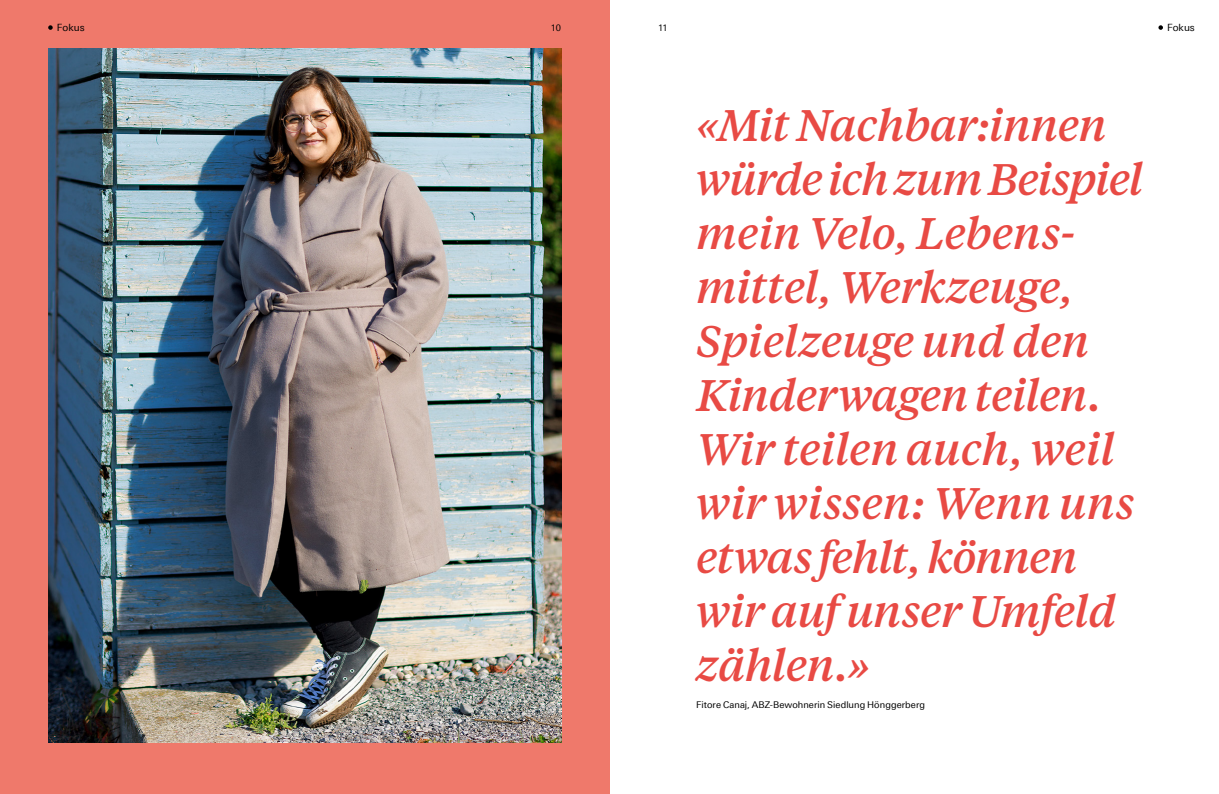
<style>
.page{position:relative;width:1219px;height:794px;background:#fff}
.page>*{position:absolute;margin:0;border:0;box-sizing:border-box;transform-origin:0 0}
.Quote_16_18_75_Abstand_nach{font:italic 500 44px/54px "Tiempos Text";letter-spacing:-.02em;color:#e84a44}
.Rubrik_Pagina{font:10px "Linotype Univers 430";letter-spacing:.005em;color:#000}
.Lauftext_2sp_9_3_12_5{font:9.3px "Linotype Univers 430";letter-spacing:.005em;color:#000}
.Rubrik_Pagina-2{font:9px "Linotype Univers 430";color:#000}
</style>
<div class="page">
<div style="left:0;top:0;width:609px;height:794px;background:#ef796b"></div>
<svg style="left:48px;top:25px;width:5px;height:5px"></svg>
<svg style="left:1158px;top:25px;width:5px;height:5px"></svg>
<img style="left:48px;top:48px;width:513px;height:694px">
<p class="Rubrik_Pagina" style="left:57px;top:22px;width:29px">Fokus</p>
<p class="Rubrik_Pagina-2" style="left:551px;top:22px;width:12px">10</p>
<p class="Rubrik_Pagina-2" style="left:658px;top:22px;width:11px">11</p>
<p class="Rubrik_Pagina" style="left:1167px;top:22px;width:29px">Fokus</p>
<p class="Quote_16_18_75_Abstand_nach" style="left:696px;top:97px;width:448px">«Mit Nachbar:innen würde ich zum Beispiel mein Velo, Lebens&shy;mittel, Werkzeuge,<br>Spielzeuge und den<br>Kinderwagen teilen.</p>
<p class="Quote_16_18_75_Abstand_nach" style="left:696px;top:421px;width:440px">Wir teilen auch, weil wir wissen: Wenn uns etwas fehlt, können wir auf unser Umfeld zählen.»</p>
<p class="Lauftext_2sp_9_3_12_5" style="left:696px;top:699px;width:230px">Fitore Canaj, ABZ-Bewohnerin Siedlung Hönggerberg</p>
</div>
